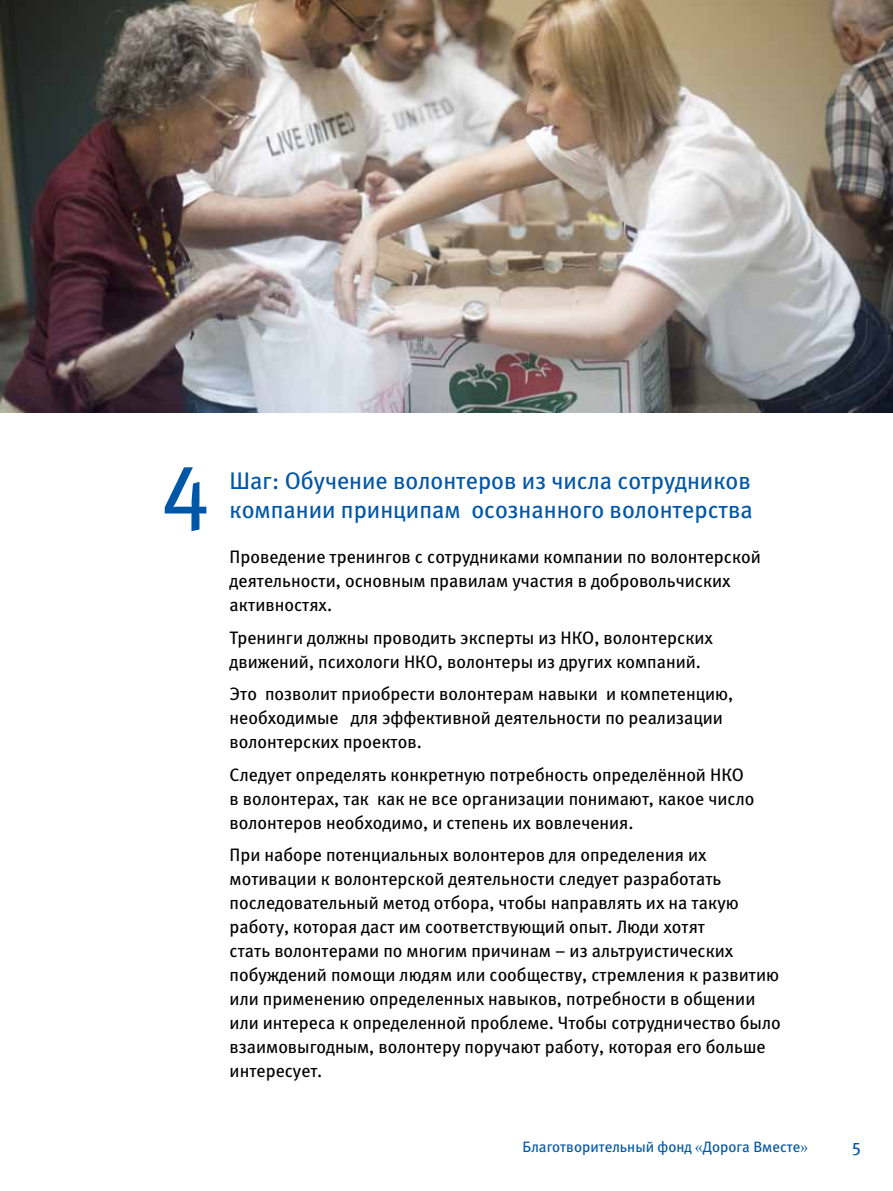
<style>
.page{position:relative;width:893px;height:1191px;background:#fff}
.page>*{position:absolute;margin:0;border:0;box-sizing:border-box;transform-origin:0 0}
.t1{font:90px "Meta Book C";color:#0056a7}
.t2{font:24px/28.8px "Meta Book C";color:#0056a7}
.t3{font:18px/24px "Meta Book C";color:#000}
.t4{font:18px "Meta Book C";color:#0056a7}
.t5{font:15px "Meta Book C";color:#0056a7}
.s1{font-family:"Times New Roman"}
</style>
<div class="page">
<img style="left:0;top:0;width:893px;height:412px">
<h1 class="t1" style="left:162px;top:432px;width:51px">4</h1>
<h2 class="t2" style="left:230px;top:466px;width:525px">Шаг: Обучение волонтеров из числа сотрудников компании принципам осознанного волонтерства</h2>
<p class="t3" style="left:230px;top:545px;width:533px">Проведение тренингов с сотрудниками компании по волонтерской деятельности, основным правилам участия в добровольчиских активностях.</p>
<p class="t3" style="left:230px;top:625px;width:485px">Тренинги должны проводить эксперты из НКО, волонтерских движений, психологи НКО, волонтеры из других компаний.</p>
<p class="t3" style="left:230px;top:682px;width:505px">Это позволит приобрести волонтерам навыки и компетенцию, необходимые для эффективной деятельности по реализации волонтерских проектов.</p>
<p class="t3" style="left:230px;top:762px;width:526px">Следует определять конкретную потребность определённой НКО в волонтерах, так как не все организации понимают, какое число волонтеров необходимо, и степень их вовлечения.</p>
<p class="t3" style="left:230px;top:843px;width:553px">При наборе потенциальных волонтеров для определения их мотивации к волонтерской деятельности следует разработать последовательный метод отбора, чтобы направлять их на такую работу, которая даст им соответствующий опыт. Люди хотят<br>стать волонтерами по многим причинам – из альтруистических побуждений помощи людям или сообществу, стремления к развитию или применению определенных навыков, потребности в общении или интереса к определенной проблеме. Чтобы сотрудничество было взаимовыгодным, волонтеру поручают работу, которая его больше интересует.</p>
<p class="t5" style="left:522px;top:1138px;width:287px">Благотворительный фонд <span class="s1">«</span>Дорога Вместе<span class="s1">»</span></p>
<p class="t4" style="left:852px;top:1135px;width:10px">5</p>
</div>
